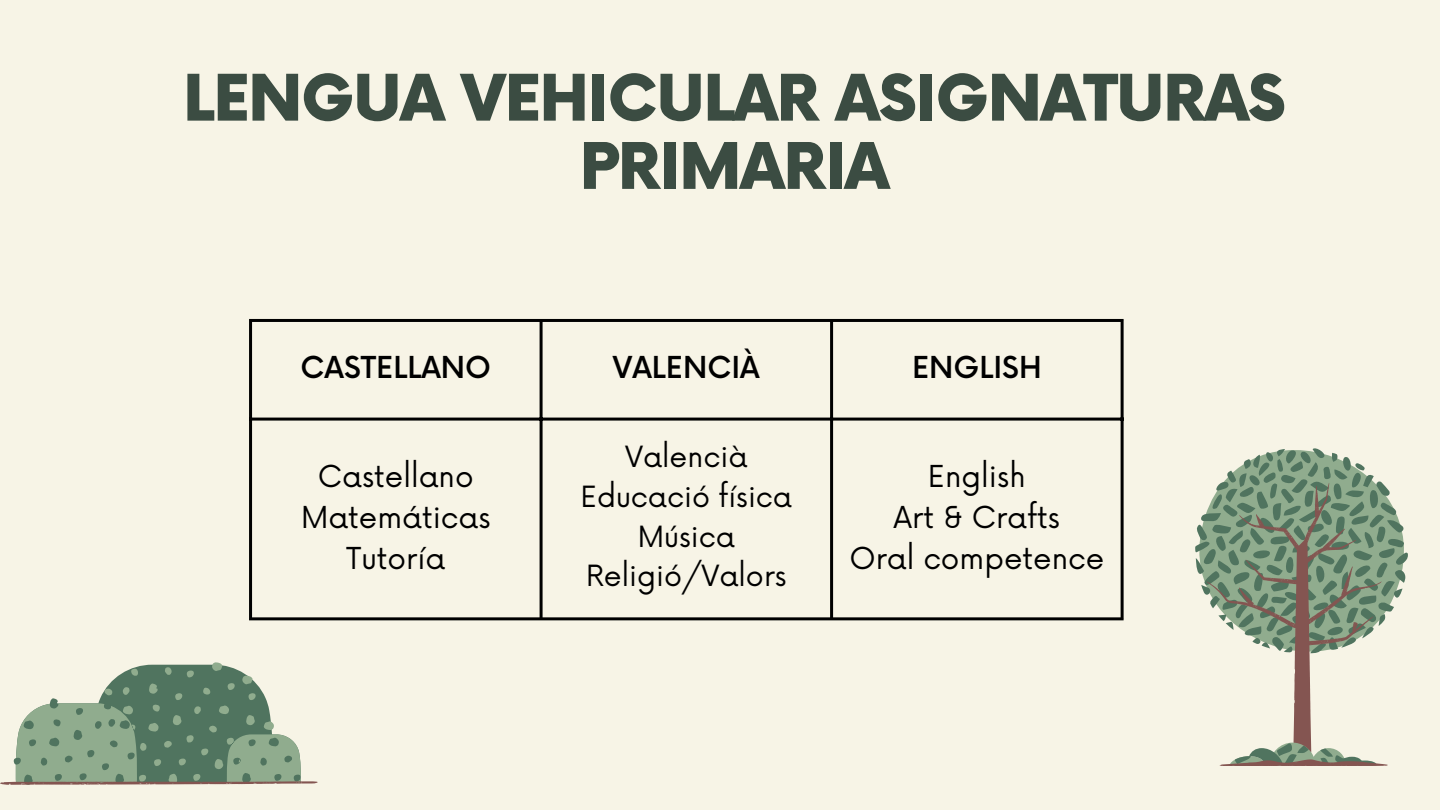
<style>
.page{position:relative;width:1440px;height:810px;background:#f7f4e6}
.page>*{position:absolute;margin:0;border:0;box-sizing:border-box;transform-origin:0 0}
.t1{font:900 62.5px/68.2px "Now";letter-spacing:-.02em;color:#3b4c42;text-align:center}
.t2{font:29.5px "Now";color:#000}
.t3{font:500 29.5px "Now";color:#000}
.t4{font:28.5px "Now";color:#000}
</style>
<div class="page">
<svg style="left:1195px;top:448px;width:213px;height:164px"></svg>
<svg style="left:1206px;top:483px;width:182px;height:283px"></svg>
<svg style="left:0;top:662px;width:318px;height:123px"></svg>
<hr style="left:249px;top:322px;width:3px;height:295px;background:#000">
<hr style="left:540px;top:322px;width:3px;height:295px;background:#000">
<hr style="left:830px;top:322px;width:3px;height:295px;background:#000">
<hr style="left:1121px;top:322px;width:3px;height:295px;background:#000">
<hr style="left:249px;top:319px;width:875px;height:3px;background:#000">
<hr style="left:249px;top:418px;width:875px;height:3px;background:#000">
<hr style="left:249px;top:617px;width:875px;height:3px;background:#000">
<p class="t1" style="left:183px;top:68px;width:1104px">LENGUA VEHICULAR ASIGNATURAS<br>PRIMARIA</p>
<h1 class="t3" style="left:301px;top:352px;width:192px">CASTELLANO</h1>
<p class="t3" style="left:613px;top:352px;width:148px">VALENCIÀ</p>
<p class="t3" style="left:912px;top:352px;width:131px">ENGLISH</p>
<p class="t2" style="left:318px;top:459px;width:157px">Castellano</p>
<p class="t2" style="left:301px;top:501px;width:191px">Matemáticas</p>
<p class="t2" style="left:346px;top:542px;width:101px">Tutoría</p>
<p class="t4" style="left:625px;top:441px;width:124px">Valencià</p>
<p class="t4" style="left:580px;top:481px;width:213px">Educació física</p>
<p class="t4" style="left:638px;top:520px;width:99px">Música</p>
<p class="t4" style="left:586px;top:560px;width:202px">Religió/Valors</p>
<p class="t2" style="left:928px;top:459px;width:99px">English</p>
<p class="t2" style="left:894px;top:501px;width:168px">Art &amp; Crafts</p>
<p class="t2" style="left:849px;top:542px;width:256px">Oral competence</p>
</div>
